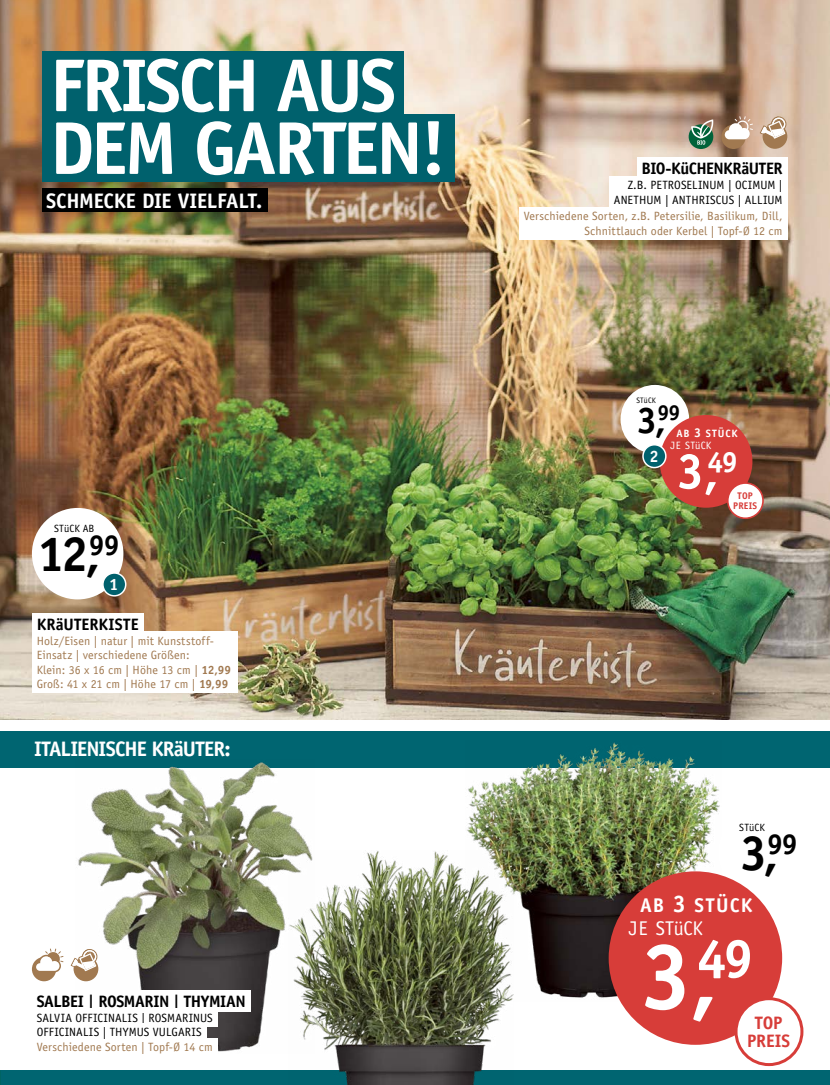
<style>
.page{position:relative;width:830px;height:1085px;background:#fff}
.page>*{position:absolute;margin:0;border:0;box-sizing:border-box;transform-origin:0 0}
.t1{font:700 93.9px "Officina Sans Std";color:#fff}
.t2{font:700 75px/62.7px "Officina Sans Std";letter-spacing:-.04em;color:#fff}
.t3{font:700 50.1px "Officina Sans Std";color:#fff}
.t4{font:700 49.5px "Officina Sans Std";color:#000}
.t5{font:700 37.2px "Officina Sans Std";color:#000}
.t6{font:700 21px "Officina Sans Std";letter-spacing:-.045em;color:#fff}
.t7{font:700 21px "Officina Sans Std";letter-spacing:-.025em;color:#fff}
.t8{font:700 19.95px/22.5px "Officina Sans Std";letter-spacing:.055em;color:#fff}
.t9{font:700 18px/18px "Officina Sans Std";letter-spacing:-.01em;color:#d73d39;text-align:center}
.t10{font:700 16.5px "Officina Sans Std";letter-spacing:-.02em;color:#000}
.t11{font:700 16.5px "Officina Sans Std";letter-spacing:.01em;color:#000}
.t12{font:700 16.5px "Officina Sans Std";color:#fff}
.t13{font:12px/14.4px "Officina Sans Std";letter-spacing:.01em;color:#a17950;text-align:right}
.t14{font:12px/14.4px "Officina Sans Std";letter-spacing:.01em;color:#000;text-align:right}
.t15{font:700 10.65px/12px "Officina Sans Std";letter-spacing:.08em;color:#fff}
.t16{font:10.5px "Officina Sans Std";letter-spacing:.01em;color:#000}
.t17{font:700 9.6px/9.6px "Officina Sans Std";letter-spacing:.015em;color:#d73d39;text-align:center}
.t18{font:7.8px "Officina Sans Std";letter-spacing:.015em;color:#000}
.s1{font-weight:700}
.s2{font-size:12.75px}
.s3{font-weight:400}
.s4{font-size:24px}
</style>
<div class="page">
<div style="left:0;top:730px;width:829px;height:37px;background:#006571"></div>
<img style="left:76px;top:762px;width:238px;height:290px">
<img style="left:465px;top:742px;width:255px;height:256px">
<img style="left:0;top:0;width:829px;height:719px">
<div style="left:0;top:1070px;width:829px;height:14px;background:#006571"></div>
<div style="left:32px;top:990px;width:219px;height:21px;background:#fff"></div>
<div style="left:32px;top:1008px;width:185px;height:19px;background:#fff"></div>
<div style="left:32px;top:1037px;width:185px;height:18px;background:#fff"></div>
<div style="left:636px;top:158px;width:151px;height:21px;background:#fff"></div>
<div style="left:608px;top:176px;width:179px;height:33px;background:#fff"></div>
<div style="left:73px;top:956px;width:25px;height:25px;background:#a17950;border-radius:50%"></div>
<svg style="left:70px;top:948px;width:28px;height:22px"></svg>
<div style="left:762px;top:124px;width:25px;height:25px;background:#a17950;border-radius:50%"></div>
<svg style="left:758px;top:116px;width:28px;height:23px"></svg>
<div style="left:32px;top:956px;width:24px;height:25px;background:#a17950;border-radius:50%"></div>
<svg style="left:34px;top:948px;width:29px;height:24px"></svg>
<div style="left:518px;top:207px;width:269px;height:33px;background:#fff"></div>
<div style="left:32px;top:613px;width:112px;height:21px;background:#fff"></div>
<div style="left:32px;top:631px;width:205px;height:61px;background:#fff"></div>
<div style="left:42px;top:51px;width:362px;height:68px;background:#00616d"></div>
<div style="left:42px;top:114px;width:413px;height:67px;background:#00616d"></div>
<div style="left:42px;top:189px;width:225px;height:23px;background:#000"></div>
<div style="left:688px;top:124px;width:25px;height:25px;background:#00633a;border-radius:50%"></div>
<svg style="left:690px;top:119px;width:23px;height:26px"></svg>
<img style="left:288px;top:850px;width:225px;height:234px">
<div style="left:32px;top:1022px;width:174px;height:18px;background:#fff"></div>
<div style="left:721px;top:125px;width:24px;height:24px;background:#a17950;border-radius:50%"></div>
<svg style="left:724px;top:116px;width:28px;height:23px"></svg>
<div style="left:717px;top:806px;width:92px;height:92px;background:#fff;border-radius:50%"></div>
<div style="left:32px;top:508px;width:91px;height:91px;background:#fff;border-radius:50%"></div>
<div style="left:103px;top:573px;width:23px;height:22px;background:#00616d;border-radius:50%"></div>
<div style="left:102px;top:572px;width:24px;height:24px;border:2px solid #fff;border-radius:50%"></div>
<div style="left:608px;top:871px;width:173px;height:173px;background:#d73d39;border-radius:50%"></div>
<div style="left:735px;top:998px;width:66px;height:66px;background:#fff;border-radius:50%"></div>
<div style="left:734px;top:996px;width:69px;height:69px;border:3px solid #d73d39;border-radius:50%"></div>
<div style="left:620px;top:385px;width:68px;height:68px;background:#fff;border-radius:50%"></div>
<div style="left:659px;top:415px;width:93px;height:92px;background:#d73d39;border-radius:50%"></div>
<div style="left:727px;top:483px;width:35px;height:35px;background:#fff;border-radius:50%"></div>
<div style="left:726px;top:482px;width:37px;height:37px;border:2px solid #d73d39;border-radius:50%"></div>
<div style="left:642px;top:444px;width:23px;height:23px;background:#00616d;border-radius:50%"></div>
<div style="left:642px;top:444px;width:24px;height:24px;border:2px solid #fff;border-radius:50%"></div>
<h2 class="t2" style="left:50px;top:53px;width:398px">FRISCH AUS<br>DEM GARTEN!</h2>
<h3 class="t7" style="left:46px;top:187px;width:218px">SCHMECKE DIE VIELFALT.</h3>
<p class="t16" style="left:54px;top:522px;width:42px">STüCK AB</p>
<h3 class="t4" style="left:37px;top:523px;width:84px">12,<sup>99</sup></h3>
<h3 class="t12" style="left:109px;top:574px;width:11px">1</h3>
<h3 class="t11" style="left:37px;top:614px;width:103px">KRäUTERKISTE</h3>
<p class="t13" style="left:37px;top:633px;width:196px;text-align:left">Holz/Eisen | natur | mit Kunststoff-Einsatz | verschiedene Größen:<br>Klein: 36 x 16 cm | Höhe 13 cm | <span class="s1">12,99<br></span>Groß: 41 x 21 cm | Höhe 17 cm | <span class="s1">19,99</span></p>
<h3 class="t6" style="left:34px;top:736px;width:198px">ITALIENISCHE KRäUTER:</h3>
<h3 class="t10" style="left:37px;top:990px;width:210px">SALBEI | ROSMARIN | THYMIAN</h3>
<p class="t14" style="left:37px;top:1010px;width:177px">SALVIA OFFICINALIS | ROSMARINUS</p>
<p class="t13" style="left:37px;top:1039px;width:177px">Verschiedene Sorten | Topf-Ø 14 cm</p>
<p class="t14" style="left:37px;top:1024px;width:166px">OFFICINALIS | THYMUS VULGARIS</p>
<h3 class="t10" style="left:641px;top:158px;width:143px">BIO-KüCHENKRäUTER</h3>
<p class="t14" style="left:613px;top:178px;width:170px">Z.B. PETROSELINUM | OCIMUM |<br>ANETHUM | ANTHRISCUS | ALLIUM</p>
<p class="t13" style="left:523px;top:209px;width:260px">Verschiedene Sorten, z.B. Petersilie, Basilikum, Dill,<br>Schnittlauch oder Kerbel | Topf-Ø 12 cm</p>
<p class="t18" style="left:636px;top:396px;width:21px">STüCK</p>
<h3 class="t5" style="left:636px;top:396px;width:45px">3,<sup>99</sup></h3>
<p class="t15" style="left:670px;top:427px;width:69px;text-indent:6px">AB <span class="s2">3</span> STÜCK<br><span class="s3">JE STüCK</span></p>
<h3 class="t3" style="left:676px;top:440px;width:63px">3,<sup>49</sup></h3>
<p class="t17" style="left:733px;top:491px;width:25px">TOP<br>PREIS</p>
<h3 class="t12" style="left:649px;top:446px;width:11px">2</h3>
<p class="t16" style="left:739px;top:821px;width:27px">STüCK</p>
<h3 class="t4" style="left:739px;top:822px;width:59px">3,<sup>99</sup></h3>
<h3 class="t8" style="left:628px;top:893px;width:125px;text-indent:11px">AB <span class="s4">3</span> STÜCK<br><span class="s3">JE STüCK</span></h3>
<h1 class="t1" style="left:640px;top:917px;width:115px">3,<sup>49</sup></h1>
<h3 class="t9" style="left:746px;top:1013px;width:44px">TOP<br>PREIS</h3>
</div>
